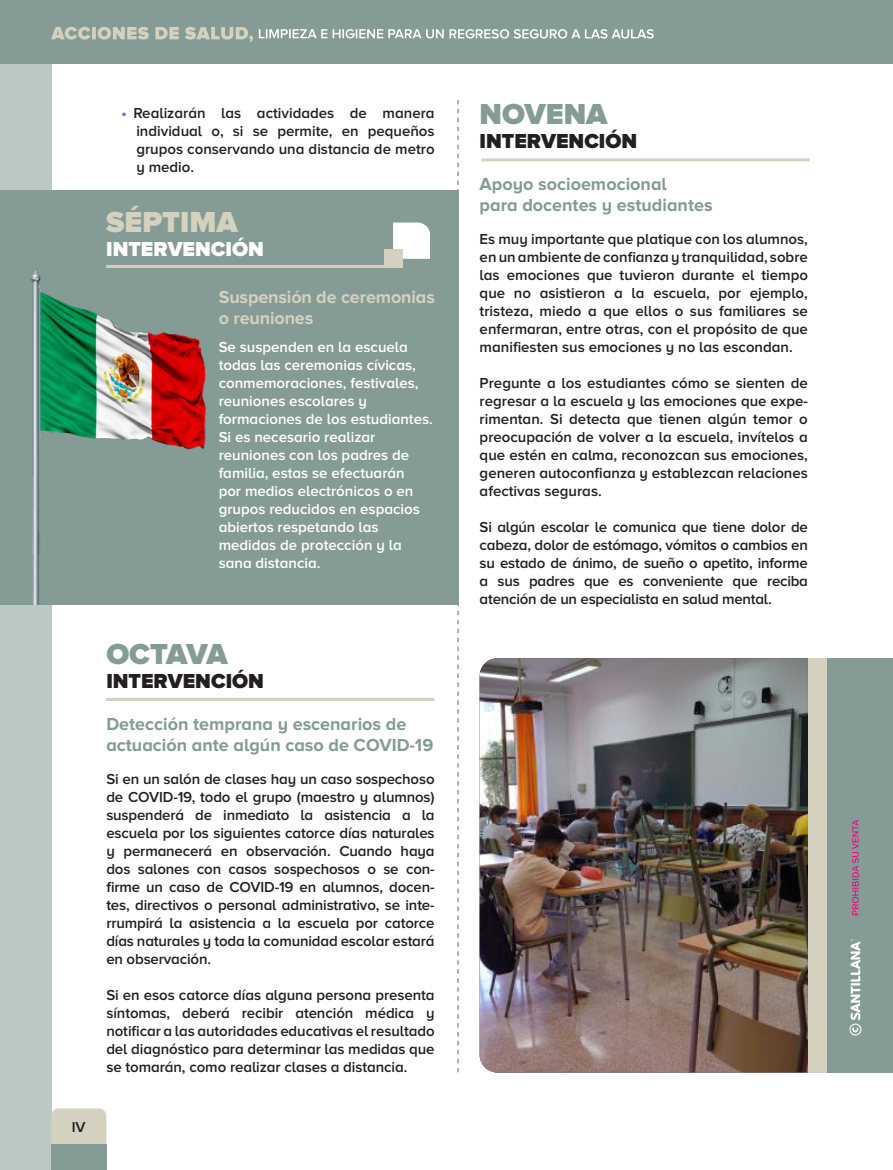
<style>
.page{position:relative;width:893px;height:1170px;background:#fff}
.page>*{position:absolute;margin:0;border:0;box-sizing:border-box;transform-origin:0 0}
.TEXTO_-_General{font:900 30px "Proxima Nova A";color:#859b95}
.TEXTO_-_General-2{font:900 30px "Proxima Nova A";color:#d5d1bf}
.TEXTO_-_General-3{font:900 21px "Proxima Nova A";color:#231f20}
.TEXTO_-_General-4{font:900 21px "Proxima Nova A";color:#fff}
.TEXTO_-_General-5{font:700 18px/21px "Proxima Nova A";color:#859b95}
.TEXTO_-_General-6{font:700 18px/21px "Proxima Nova A";letter-spacing:-.01em;color:#d5d1bf}
.TEXTO_-_General-7{font:600 15px/18px "Proxima Nova A";color:#231f20;text-align:justify}
.TEXTO_-_General-8{font:600 15px/18px "Proxima Nova A";color:#fff}
.s1{font-weight:700;color:#7070b4}
</style>
<div class="page">
<div style="left:0;top:0;width:51px;height:1169px;background:#bbc9c5"></div>
<svg style="left:457px;top:100px;width:2px;height:972px"></svg>
<div style="left:0;top:0;width:893px;height:64px;background:#859b95"></div>
<div style="left:0;top:190px;width:459px;height:414px;background:#859b95"></div>
<hr style="left:106px;top:265px;width:290px;height:3px;background:#d5d1bf">
<hr style="left:106px;top:698px;width:328px;height:3px;background:#d5d1bf">
<hr style="left:481px;top:158px;width:329px;height:3px;background:#d5d1bf">
<img style="left:480px;top:658px;width:328px;height:414px">
<div style="left:821px;top:658px;width:72px;height:414px;background:#859b95"></div>
<div style="left:808px;top:658px;width:18px;height:414px;background:#d5d1bf"></div>
<svg style="left:393px;top:222px;width:37px;height:37px"></svg>
<div style="left:384px;top:250px;width:18px;height:18px;background:#d5d1bf"></div>
<img style="left:30px;top:270px;width:176px;height:262px">
<img style="left:32px;top:532px;width:8px;height:72px">
<div style="left:51px;top:1108px;width:55px;height:36px;background:#d5d1bf"></div>
<div style="left:51px;top:1144px;width:55px;height:25px;background:#859b95"></div>
<svg style="left:259px;top:29px;width:395px;height:10px"></svg>
<svg style="left:51px;top:27px;width:202px;height:15px"></svg>
<svg style="left:849px;top:939px;width:12px;height:96px"></svg>
<svg style="left:852px;top:819px;width:7px;height:96px"></svg>
<p class="TEXTO_-_General-7" style="left:136px;top:104px;width:300px;text-indent:-15px"><span class="s1">•</span> Realizarán las actividades de manera individual o, si se permite, en pequeños grupos conservando una distancia de metro y medio.</p>
<p class="TEXTO_-_General-2" style="left:106px;top:204px;width:133px">SÉPTIMA</p>
<p class="TEXTO_-_General-4" style="left:106px;top:236px;width:159px">INTERVENCIÓN</p>
<p class="TEXTO_-_General-6" style="left:219px;top:286px;width:218px">Suspensión de ceremonias o reuniones</p>
<p class="TEXTO_-_General-8" style="left:219px;top:338px;width:216px">Se suspenden en la escuela todas las ceremonias cívicas, conmemoraciones, festivales, reuniones escolares y formaciones de los estudiantes.<br>Si es necesario realizar reuniones con los padres de familia, estas se efectuarán<br>por medios electrónicos o en grupos reducidos en espacios abiertos respetando las medidas de protección y la sana distancia.</p>
<p class="TEXTO_-_General-7" style="left:72px;top:1117px;width:15px">IV</p>
<p class="TEXTO_-_General" style="left:106px;top:636px;width:123px">OCTAVA</p>
<p class="TEXTO_-_General-3" style="left:106px;top:669px;width:159px">INTERVENCIÓN</p>
<p class="TEXTO_-_General-5" style="left:106px;top:713px;width:328px">Detección temprana y escenarios de actuación ante algún caso de COVID-19</p>
<p class="TEXTO_-_General-7" style="left:106px;top:770px;width:330px">Si en un salón de clases hay un caso sospechoso de COVID-19, todo el grupo (maestro y alumnos) suspenderá de inmediato la asistencia a la escuela por los siguientes catorce días naturales y permanecerá en observación. Cuando haya dos salones con casos sospechosos o se con&shy;firme un caso de COVID-19 en alumnos, docen&shy;tes, directivos o personal administrativo, se inte&shy;rrumpirá la asistencia a la escuela por catorce días naturales y toda la comunidad escolar estará en observación.</p>
<p class="TEXTO_-_General-7" style="left:106px;top:986px;width:330px">Si en esos catorce días alguna persona presenta síntomas, deberá recibir atención médica y notificar a las autoridades educativas el resultado del diagnóstico para determinar las medidas que se tomarán, como realizar clases a distancia.</p>
<p class="TEXTO_-_General" style="left:480px;top:96px;width:129px">NOVENA</p>
<p class="TEXTO_-_General-3" style="left:480px;top:128px;width:159px">INTERVENCIÓN</p>
<p class="TEXTO_-_General-5" style="left:480px;top:173px;width:234px">Apoyo socioemocional<br>para docentes y estudiantes</p>
<p class="TEXTO_-_General-7" style="left:480px;top:230px;width:330px">Es muy importante que platique con los alumnos, en un ambiente de confianza y tranquilidad, sobre las emociones que tuvieron durante el tiempo que no asistieron a la escuela, por ejemplo, tristeza, miedo a que ellos o sus familiares se enfermaran, entre otras, con el propósito de que manifiesten sus emociones y no las escondan.</p>
<p class="TEXTO_-_General-7" style="left:480px;top:374px;width:330px">Pregunte a los estudiantes cómo se sienten de regresar a la escuela y las emociones que expe&shy;rimentan. Si detecta que tienen algún temor o preocupación de volver a la escuela, invítelos a que estén en calma, reconozcan sus emociones, generen autoconfianza y establezcan relaciones afectivas seguras.</p>
<p class="TEXTO_-_General-7" style="left:480px;top:518px;width:330px">Si algún escolar le comunica que tiene dolor de cabeza, dolor de estómago, vómitos o cambios en su estado de ánimo, de sueño o apetito, informe a sus padres que es conveniente que reciba atención de un especialista en salud mental.</p>
</div>
